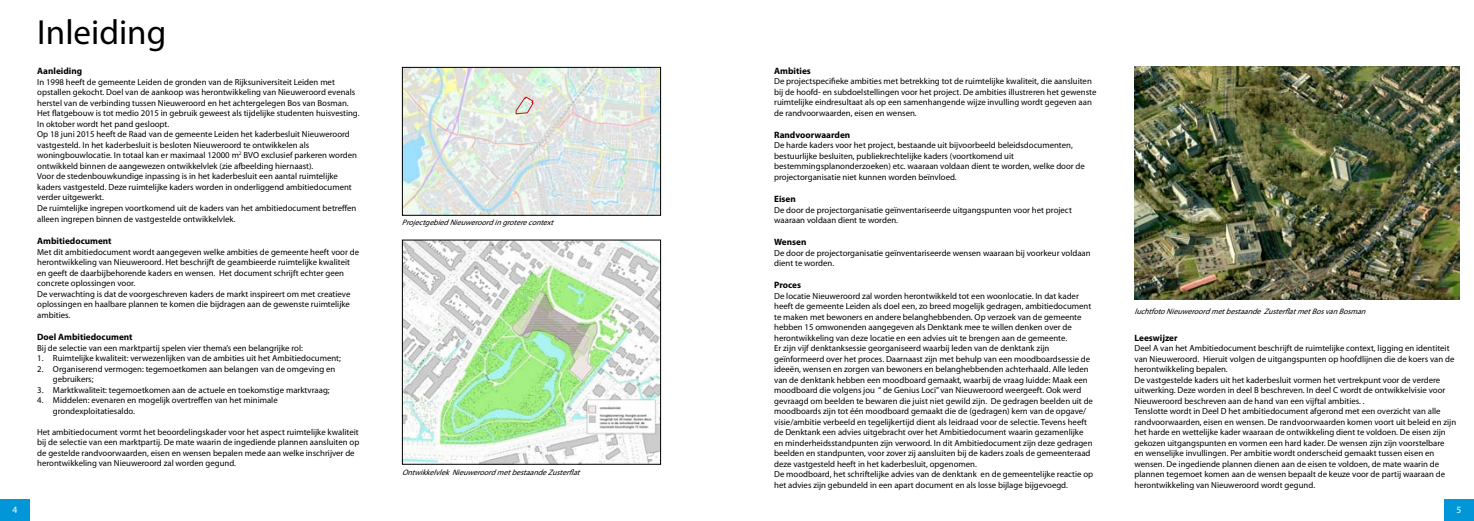
<style>
.page{position:relative;width:1474px;height:521px;background:#fff}
.page>*{position:absolute;margin:0;border:0;box-sizing:border-box;transform-origin:0 0}
.t1{font:35px "Myriad Pro";color:#000}
.t2{font:9.62px "Myriad Pro";color:#fff}
.t3{font:700 9.19px "Myriad Pro";color:#000}
.t4{font:8.75px/10.5px "Myriad Pro";color:#000}
.t5{font:italic 7.88px "Myriad Pro";color:#000}
</style>
<div class="page">
<div style="left:1444px;top:499px;width:29px;height:22px;background:#0096d8"></div>
<div style="left:0;top:499px;width:30px;height:22px;background:#0096d8"></div>
<img style="left:404px;top:242px;width:255px;height:221px">
<div style="left:402px;top:240px;width:259px;height:225px;border:1px solid #000"></div>
<img style="left:404px;top:69px;width:255px;height:145px">
<div style="left:402px;top:67px;width:259px;height:149px;border:1px solid #000"></div>
<svg style="left:515px;top:96px;width:19px;height:19px"></svg>
<img style="left:1134px;top:66px;width:324px;height:234px">
<h1 class="t1" style="left:37px;top:10px;width:131px">Inleiding</h1>
<p class="t3" style="left:37px;top:65px;width:46px">Aanleiding</p>
<p class="t4" style="left:37px;top:76px;width:324px">In 1998 heeft de gemeente Leiden de gronden van de Rijksuniversiteit Leiden met opstallen gekocht. Doel van de aankoop was herontwikkeling van Nieuweroord evenals herstel van de verbinding tussen Nieuweroord en het achtergelegen Bos van Bosman.<br>Het flatgebouw is tot medio 2015 in gebruik geweest als tijdelijke studenten huisvesting.<br>In oktober wordt het pand gesloopt.<br>Op 18 juni 2015 heeft de Raad van de gemeente Leiden het kaderbesluit Nieuweroord vastgesteld. In het kaderbesluit is besloten Nieuweroord te ontwikkelen als woningbouwlocatie. In totaal kan er maximaal 12000 m<sup>2</sup> BVO exclusief parkeren worden ontwikkeld binnen de aangewezen ontwikkelvlek (zie afbeelding hiernaast).<br>Voor de stedenbouwkundige inpassing is in het kaderbesluit een aantal ruimtelijke kaders vastgesteld. Deze ruimtelijke kaders worden in onderliggend ambitiedocument verder uitgewerkt.<br>De ruimtelijke ingrepen voortkomend uit de kaders van het ambitiedocument betreffen alleen ingrepen binnen de vastgestelde ontwikkelvlek.</p>
<p class="t3" style="left:37px;top:235px;width:76px">Ambitiedocument</p>
<p class="t4" style="left:37px;top:246px;width:323px">Met dit ambitiedocument wordt aangegeven welke ambities de gemeente heeft voor de herontwikkeling van Nieuweroord. Het beschrijft de geambieerde ruimtelijke kwaliteit en geeft de daarbijbehorende kaders en wensen. Het document schrijft echter geen concrete oplossingen voor.<br>De verwachting is dat de voorgeschreven kaders de markt inspireert om met creatieve oplossingen en haalbare plannen te komen die bijdragen aan de gewenste ruimtelijke ambities.</p>
<p class="t3" style="left:37px;top:331px;width:97px">Doel Ambitiedocument</p>
<p class="t4" style="left:37px;top:343px;width:267px">Bij de selectie van een marktpartij spelen vier thema’s een belangrijke rol:</p>
<p class="t4" style="left:37px;top:353px;width:305px">1. Ruimtelijke kwaliteit: verwezenlijken van de ambities uit het Ambitiedocument;</p>
<p class="t4" style="left:53px;top:364px;width:284px;text-indent:-16px">2. Organiserend vermogen: tegemoetkomen aan belangen van de omgeving en gebruikers;</p>
<p class="t4" style="left:37px;top:385px;width:294px">3. Marktkwaliteit: tegemoetkomen aan de actuele en toekomstige marktvraag;</p>
<p class="t4" style="left:53px;top:395px;width:226px;text-indent:-16px">4. Middelen: evenaren en mogelijk overtreffen van het minimale grondexploitatiesaldo.</p>
<p class="t4" style="left:37px;top:427px;width:323px">Het ambitiedocument vormt het beoordelingskader voor het aspect ruimtelijke kwaliteit bij de selectie van een marktpartij. De mate waarin de ingediende plannen aansluiten op de gestelde randvoorwaarden, eisen en wensen bepalen mede aan welke inschrijver de herontwikkeling van Nieuweroord zal worden gegund.</p>
<p class="t5" style="left:402px;top:218px;width:156px">ProjectgebiedNieuweroordingroterecontext</p>
<p class="t5" style="left:402px;top:467px;width:182px">OntwikkelvlekNieuweroordmetbestaandeZusterflat</p>
<p class="t3" style="left:774px;top:65px;width:38px">Ambities</p>
<p class="t4" style="left:774px;top:76px;width:324px">De projectspecifieke ambities met betrekking tot de ruimtelijke kwaliteit, die aansluiten bij de hoofd- en subdoelstellingen voor het project. De ambities illustreren het gewenste ruimtelijke eindresultaat als op een samenhangende wijze invulling wordt gegeven aan de randvoorwaarden, eisen en wensen.</p>
<p class="t3" style="left:774px;top:129px;width:77px">Randvoorwaarden</p>
<p class="t4" style="left:774px;top:140px;width:312px">De harde kaders voor het project, bestaande uit bijvoorbeeld beleidsdocumenten, bestuurlijke besluiten, publiekrechtelijke kaders (voortkomend uit bestemmingsplanonderzoeken) etc. waaraan voldaan dient te worden, welke door de projectorganisatie niet kunnen worden beïnvloed.</p>
<p class="t3" style="left:774px;top:193px;width:23px">Eisen</p>
<p class="t4" style="left:774px;top:204px;width:299px">De door de projectorganisatie geïnventariseerde uitgangspunten voor het project waaraan voldaan dient te worden.</p>
<p class="t3" style="left:774px;top:236px;width:34px">Wensen</p>
<p class="t4" style="left:774px;top:247px;width:318px">De door de projectorganisatie geïnventariseerde wensen waaraan bij voorkeur voldaan dient te worden.</p>
<p class="t3" style="left:774px;top:279px;width:28px">Proces</p>
<p class="t4" style="left:774px;top:290px;width:320px">De locatie Nieuweroord zal worden herontwikkeld tot een woonlocatie. In dat kader heeft de gemeente Leiden als doel een, zo breed mogelijk gedragen, ambitiedocument te maken met bewoners en andere belanghebbenden. Op verzoek van de gemeente hebben 15 omwonenden aangegeven als Denktank mee te willen denken over de herontwikkeling van deze locatie en een advies uit te brengen aan de gemeente.<br>Er zijn vijf denktanksessie georganiseerd waarbij leden van de denktank zijn geïnformeerd over het proces. Daarnaast zijn met behulp van een moodboardsessie de ideeën, wensen en zorgen van bewoners en belanghebbenden achterhaald. Alle leden van de denktank hebben een moodboard gemaakt, waarbij de vraag luidde: Maak een moodboard die volgens jou “ de Genius Loci” van Nieuweroord weergeeft. Ook werd gevraagd om beelden te bewaren die juist niet gewild zijn. De gedragen beelden uit de moodboards zijn tot één moodboard gemaakt die de (gedragen) kern van de opgave/ visie/ambitie verbeeld en tegelijkertijd dient als leidraad voor de selectie. Tevens heeft de Denktank een advies uitgebracht over het Ambitiedocument waarin gezamenlijke en minderheidsstandpunten zijn verwoord. In dit Ambitiedocument zijn deze gedragen beelden en standpunten, voor zover zij aansluiten bij de kaders zoals de gemeenteraad deze vastgesteld heeft in het kaderbesluit, opgenomen.<br>De moodboard, het schriftelijke advies van de denktank en de gemeentelijke reactie op het advies zijn gebundeld in een apart document en als losse bijlage bijgevoegd.</p>
<p class="t5" style="left:1134px;top:306px;width:236px">luchtfotoNieuweroordmetbestaandeZusterflatmetBosvanBosman</p>
<p class="t3" style="left:1134px;top:332px;width:45px">Leeswijzer</p>
<p class="t4" style="left:1134px;top:343px;width:323px">Deel A van het Ambitiedocument beschrijft de ruimtelijke context, ligging en identiteit van Nieuweroord. Hieruit volgen de uitgangspunten op hoofdlijnen die de koers van de herontwikkeling bepalen.<br>De vastgestelde kaders uit het kaderbesluit vormen het vertrekpunt voor de verdere uitwerking. Deze worden in deel B beschreven. In deel C wordt de ontwikkelvisie voor Nieuweroord beschreven aan de hand van een vijftal ambities. .<br>Tenslotte wordt in Deel D het ambitiedocument afgerond met een overzicht van alle randvoorwaarden, eisen en wensen. De randvoorwaarden komen voort uit beleid en zijn het harde en wettelijke kader waaraan de ontwikkeling dient te voldoen. De eisen zijn gekozen uitgangspunten en vormen een hard kader. De wensen zijn zijn voorstelbare<br>en wenselijke invullingen. Per ambitie wordt onderscheid gemaakt tussen eisen en wensen. De ingediende plannen dienen aan de eisen te voldoen, de mate waarin de plannen tegemoet komen aan de wensen bepaalt de keuze voor de partij waaraan de herontwikkeling van Nieuweroord wordt gegund.</p>
<p class="t2" style="left:12px;top:504px;width:6px">4</p>
<p class="t2" style="left:1456px;top:504px;width:6px">5</p>
</div>
